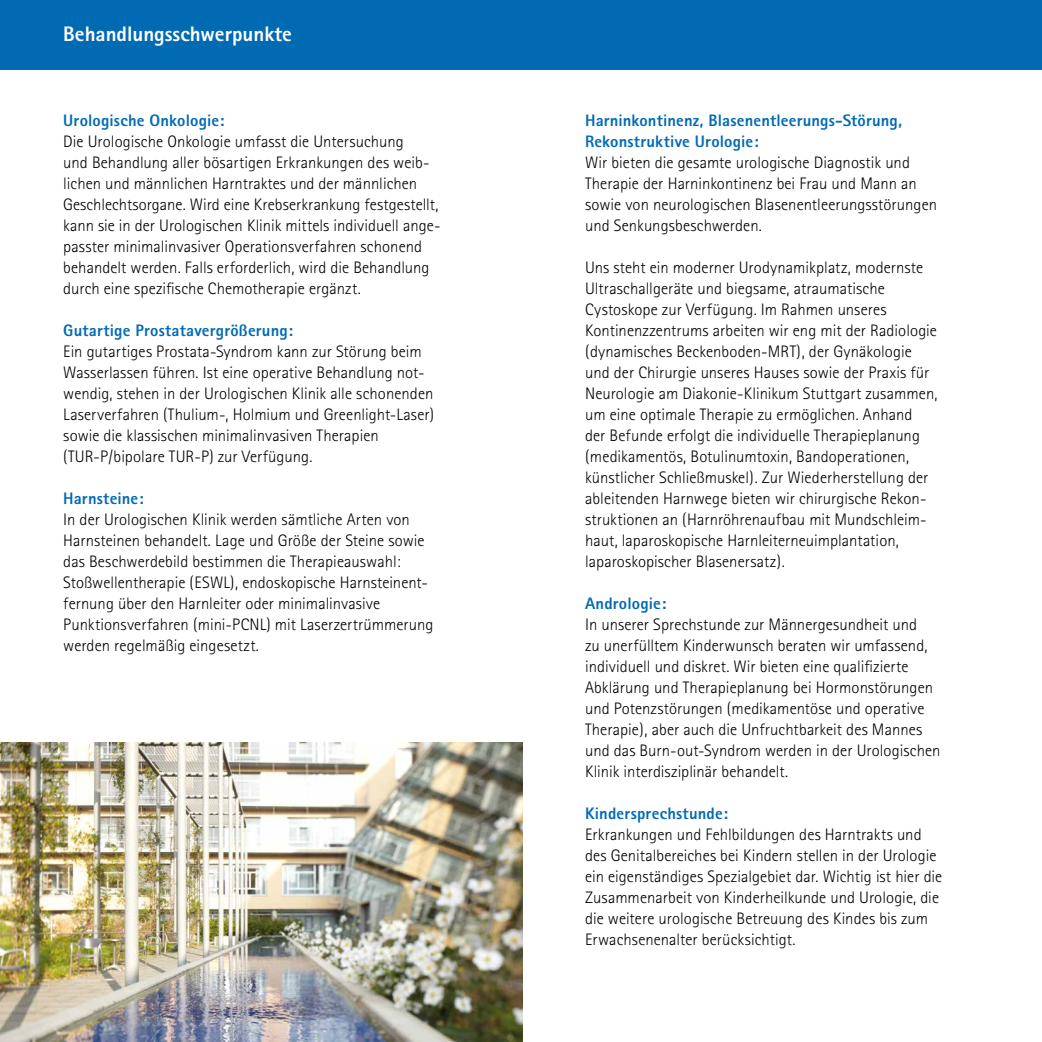
<style>
.page{position:relative;width:1042px;height:1042px;background:#fff}
.page>*{position:absolute;margin:0;border:0;box-sizing:border-box;transform-origin:0 0}
.t1{font:800 21px "Rotis Sans Serif";color:#fff}
.t2{font:300 16.62px/21px "Rotis Sans Serif";color:#000}
.t3{font:800 16.62px/21px "Rotis Sans Serif";letter-spacing:.01em;color:#006ab3}
</style>
<div class="page">
<div style="left:0;top:0;width:1042px;height:69px;background:#006ab3"></div>
<img style="left:0;top:743px;width:522px;height:299px">
<p class="t1" style="left:63px;top:21px;width:230px">Behandlungsschwerpunkte</p>
<p class="t3" style="left:63px;top:109px;width:163px">Urologische Onkologie:</p>
<p class="t2" style="left:63px;top:131px;width:379px">Die Urologische Onkologie umfasst die Untersuchung<br>und Behandlung aller bösartigen Erkrankungen des weib&shy;lichen und männlichen Harntraktes und der männlichen Geschlechtsorgane. Wird eine Krebserkrankung festgestellt, kann sie in der Urologischen Klinik mittels individuell ange&shy;passter minimalinvasiver Operationsverfahren schonend behandelt werden. Falls erforderlich, wird die Behandlung durch eine spezifische Chemotherapie ergänzt.</p>
<p class="t3" style="left:63px;top:319px;width:231px">Gutartige Prostatavergrößerung:</p>
<p class="t2" style="left:63px;top:340px;width:372px">Ein gutartiges Prostata-Syndrom kann zur Störung beim Wasserlassen führen. Ist eine operative Behandlung not&shy;wendig, stehen in der Urologischen Klinik alle schonenden Laserverfahren (Thulium-, Holmium und Greenlight-Laser) sowie die klassischen minimalinvasiven Therapien (TUR-P/bipolare TUR-P) zur Verfügung.</p>
<p class="t3" style="left:63px;top:487px;width:82px">Harnsteine:</p>
<p class="t2" style="left:63px;top:508px;width:372px">In der Urologischen Klinik werden sämtliche Arten von Harnsteinen behandelt. Lage und Größe der Steine sowie das Beschwerdebild bestimmen die Therapieauswahl:<br>Stoßwellentherapie (ESWL), endoskopische Harnsteinent&shy;fernung über den Harnleiter oder minimalinvasive Punktionsverfahren (mini-PCNL) mit Laserzertrümmerung werden regelmäßig eingesetzt.</p>
<p class="t3" style="left:585px;top:109px;width:318px">Harninkontinenz, Blasenentleerungs-Störung,<br>Rekonstruktive Urologie:</p>
<p class="t2" style="left:585px;top:152px;width:353px">Wir bieten die gesamte urologische Diagnostik und Therapie der Harninkontinenz bei Frau und Mann an sowie von neurologischen Blasenentleerungsstörungen und Senkungsbeschwerden.</p>
<p class="t2" style="left:585px;top:256px;width:354px">Uns steht ein moderner Urodynamikplatz, modernste Ultraschallgeräte und biegsame, atraumatische Cystoskope zur Verfügung. Im Rahmen unseres Kontinenzzentrums arbeiten wir eng mit der Radiologie (dynamisches Beckenboden-MRT), der Gynäkologie und der Chirurgie unseres Hauses sowie der Praxis für Neurologie am Diakonie-Klinikum Stuttgart zusammen, um eine optimale Therapie zu ermöglichen. Anhand<br>der Befunde erfolgt die individuelle Therapieplanung (medikamentös, Botulinumtoxin, Bandoperationen, künstlicher Schließmuskel). Zur Wiederherstellung der ableitenden Harnwege bieten wir chirurgische Rekon&shy;struktionen an (Harnröhrenaufbau mit Mundschleim&shy;haut, laparoskopische Harnleiterneuimplantation, laparoskopischer Blasenersatz).</p>
<p class="t3" style="left:585px;top:592px;width:83px">Andrologie:</p>
<p class="t2" style="left:585px;top:613px;width:357px">In unserer Sprechstunde zur Männergesundheit und<br>zu unerfülltem Kinderwunsch beraten wir umfassend, individuell und diskret. Wir bieten eine qualifizierte Abklärung und Therapieplanung bei Hormonstörungen und Potenzstörungen (medikamentöse und operative Therapie), aber auch die Unfruchtbarkeit des Mannes und das Burn-out-Syndrom werden in der Urologischen Klinik interdisziplinär behandelt.</p>
<p class="t3" style="left:585px;top:802px;width:145px">Kindersprechstunde:</p>
<p class="t2" style="left:585px;top:823px;width:359px">Erkrankungen und Fehlbildungen des Harntrakts und des Genitalbereiches bei Kindern stellen in der Urologie ein eigenständiges Spezialgebiet dar. Wichtig ist hier die Zusammenarbeit von Kinderheilkunde und Urologie, die die weitere urologische Betreuung des Kindes bis zum Erwachsenenalter berücksichtigt.</p>
</div>
